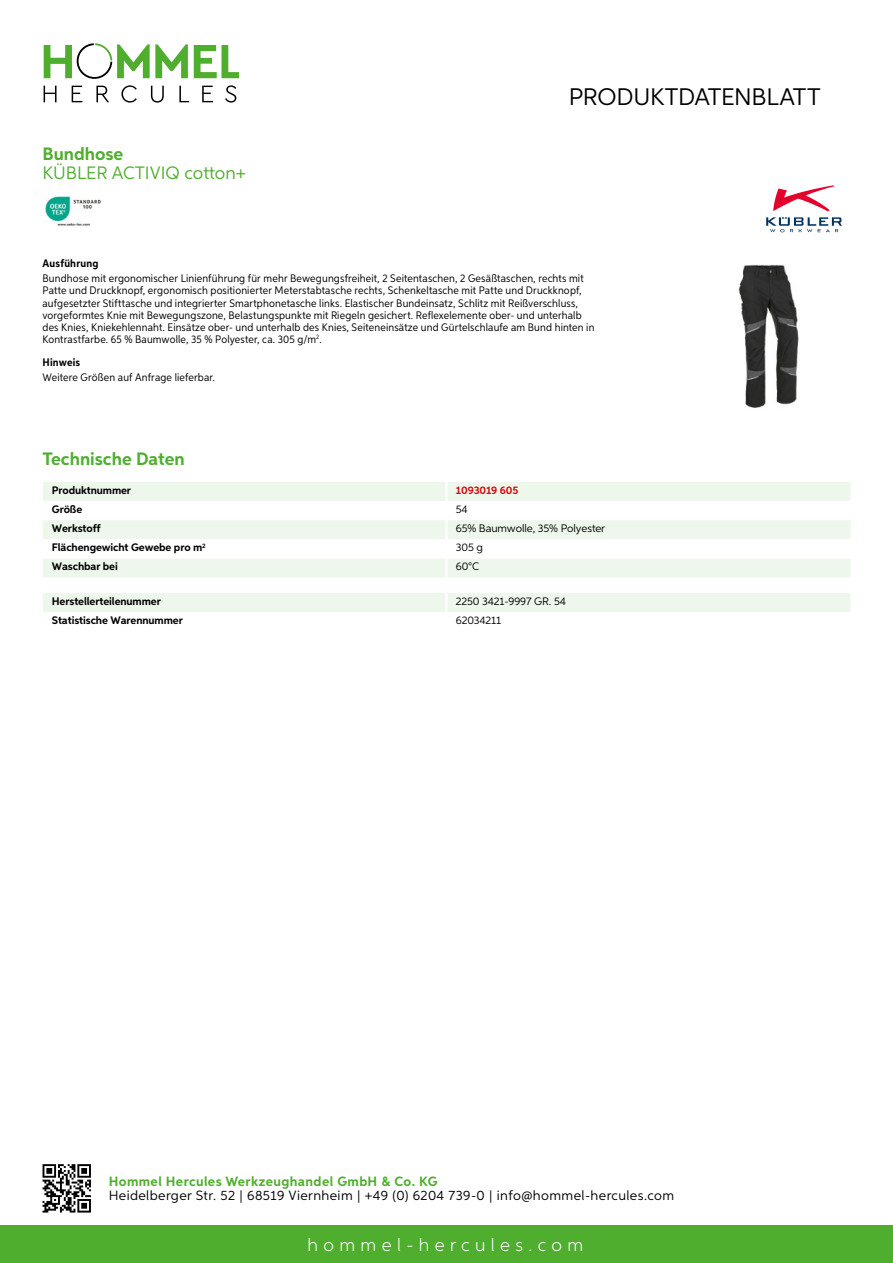
<style>
.page{position:relative;width:893px;height:1263px;background:#fff}
.page>*{position:absolute;margin:0;border:0;box-sizing:border-box;transform-origin:0 0}
.t1{font:24px "Aspira";letter-spacing:-.01em;color:#000}
.t2{font:700 18px "Aspira";color:#50ae2f}
.t3{font:18px "Aspira";color:#50ae2f}
.t4{font:300 18px "Aspira";letter-spacing:.3em;color:#fff}
.t5{font:13.5px "Aspira";letter-spacing:.03em;color:#000}
.t6{font:700 13.5px "Aspira";letter-spacing:.03em;color:#50ae2f}
.t7{font:10.95px/12px "Aspira Nar";letter-spacing:.015em;color:#000}
.t8{font:700 10.95px "Aspira";letter-spacing:-.01em;color:#000}
.t9{font:10.95px "Aspira";letter-spacing:-.01em;color:#000}
.t10{font:700 10.95px "Aspira Nar";letter-spacing:.02em;color:#000}
.t11{font:700 10.95px "Aspira";letter-spacing:-.01em;color:#cd1013}
</style>
<div class="page">
<div style="left:0;top:1226px;width:893px;height:37px;background:#50ae2f"></div>
<svg style="left:43px;top:1164px;width:48px;height:48px"></svg>
<svg style="left:194px;top:45px;width:45px;height:33px"></svg>
<svg style="left:44px;top:43px;width:144px;height:36px"></svg>
<svg style="left:44px;top:86px;width:13px;height:16px"></svg>
<svg style="left:72px;top:86px;width:10px;height:16px"></svg>
<svg style="left:96px;top:86px;width:13px;height:16px"></svg>
<svg style="left:121px;top:85px;width:16px;height:18px"></svg>
<svg style="left:151px;top:86px;width:13px;height:17px"></svg>
<svg style="left:179px;top:86px;width:10px;height:16px"></svg>
<svg style="left:202px;top:86px;width:11px;height:16px"></svg>
<svg style="left:225px;top:85px;width:11px;height:18px"></svg>
<div style="left:43px;top:482px;width:807px;height:95px;background:#eef7eb"></div>
<svg style="left:43px;top:501px;width:807px;height:57px"></svg>
<hr style="left:445px;top:482px;width:3px;height:19px;background:#fff">
<hr style="left:445px;top:501px;width:3px;height:19px;background:#fff">
<hr style="left:445px;top:520px;width:3px;height:19px;background:#fff">
<hr style="left:445px;top:539px;width:3px;height:19px;background:#fff">
<hr style="left:445px;top:558px;width:3px;height:19px;background:#fff">
<div style="left:43px;top:593px;width:807px;height:19px;background:#eef7eb"></div>
<img style="left:45px;top:196px;width:56px;height:30px">
<img style="left:738px;top:264px;width:61px;height:144px">
<svg style="left:773px;top:185px;width:62px;height:26px"></svg>
<svg style="left:766px;top:217px;width:76px;height:15px"></svg>
<h2 class="t2" style="left:43px;top:142px;width:82px">Bundhose</h2>
<h2 class="t3" style="left:43px;top:162px;width:35px">KÜBLER</h2>
<h2 class="t3" style="left:112px;top:162px;width:136px">ACTIVIQ cotton+</h2>
<h1 class="t1" style="left:569px;top:82px;width:253px">Produktdatenblatt</h1>
<p class="t10" style="left:43px;top:257px;width:58px">Ausführung</p>
<p class="t7" style="left:43px;top:273px;width:553px">Bundhose mit ergonomischer Linienführung für mehr Bewegungsfreiheit, 2 Seitentaschen, 2 Gesäßtaschen, rechts mit Patte und Druckknopf, ergonomisch positionierter Meterstabtasche rechts, Schenkeltasche mit Patte und Druckknopf, aufgesetzter Stifttasche und integrierter Smartphonetasche links. Elastischer Bundeinsatz, Schlitz mit Reißverschluss, vorgeformtes Knie mit Bewegungszone, Belastungspunkte mit Riegeln gesichert. Reflexelemente ober- und unterhalb des Knies, Kniekehlennaht. Einsätze ober- und unterhalb des Knies, Seiteneinsätze und Gürtelschlaufe am Bund hinten in Kontrastfarbe. 65 % Baumwolle, 35 % Polyester, ca. 305 g/m<sup>2</sup>.</p>
<p class="t10" style="left:43px;top:355px;width:39px">Hinweis</p>
<p class="t7" style="left:43px;top:371px;width:174px">Weitere Größen auf Anfrage lieferbar.</p>
<h2 class="t2" style="left:43px;top:448px;width:144px">Technische Daten</h2>
<p class="t8" style="left:52px;top:483px;width:81px">Produktnummer</p>
<p class="t11" style="left:456px;top:483px;width:64px">1093019 605</p>
<p class="t8" style="left:52px;top:502px;width:32px">Größe</p>
<p class="t9" style="left:456px;top:502px;width:13px">54</p>
<p class="t8" style="left:52px;top:521px;width:50px">Werkstoff</p>
<p class="t9" style="left:456px;top:522px;width:151px">65% Baumwolle, 35% Polyester</p>
<p class="t8" style="left:52px;top:541px;width:155px">Flächengewicht Gewebe pro m<sup>2</sup></p>
<p class="t9" style="left:456px;top:541px;width:29px">305 g</p>
<p class="t8" style="left:52px;top:560px;width:68px">Waschbar bei</p>
<p class="t9" style="left:456px;top:560px;width:25px">60°C</p>
<p class="t8" style="left:52px;top:594px;width:111px">Herstellerteilenummer</p>
<p class="t9" style="left:456px;top:594px;width:112px">2250 3421-9997 GR. 54</p>
<p class="t8" style="left:52px;top:613px;width:132px">Statistische Warennummer</p>
<p class="t9" style="left:456px;top:613px;width:47px">62034211</p>
<p class="t6" style="left:109px;top:1172px;width:330px">Hommel Hercules Werkzeughandel GmbH &amp; Co. KG</p>
<p class="t5" style="left:109px;top:1187px;width:567px">Heidelberger Str. 52 | 68519 Viernheim | +49 (0) 6204 739-0 | info@hommel-hercules.com</p>
<h2 class="t4" style="left:307px;top:1234px;width:277px">hommel-hercules.com</h2>
</div>
